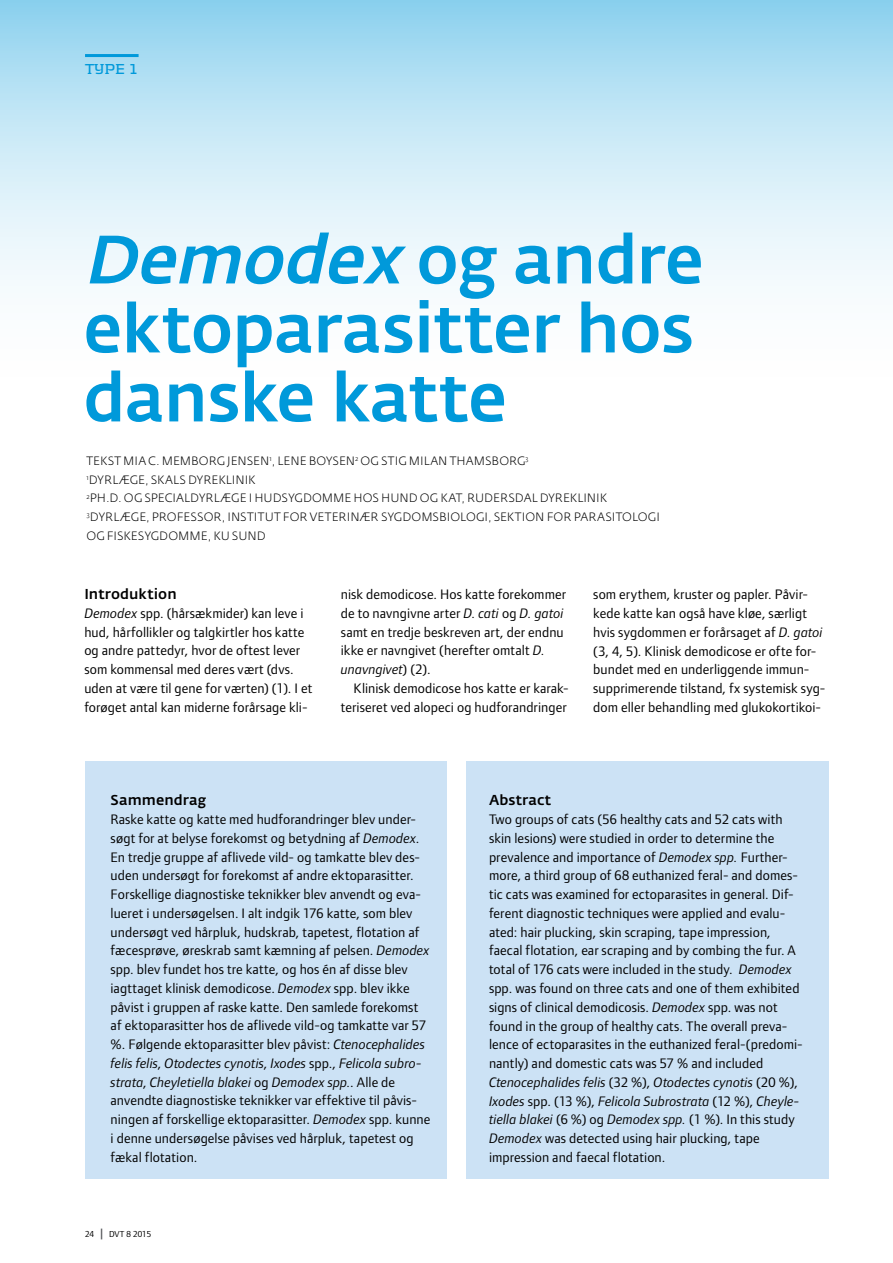
<style>
.page{position:relative;width:893px;height:1263px;background:#fff}
.page>*{position:absolute;margin:0;border:0;box-sizing:border-box;transform-origin:0 0}
.t1{font:500 67.5px/69px "Fedra Sans Alt";letter-spacing:-.015em;color:#0099da}
.t2{font:700 15px "Kontrapunkt";color:#0099da}
.t3{font:14.25px/18.8px "Foundry Form Sans";letter-spacing:.005em;color:#000}
.t4{font:500 14.25px "Fedra Sans Alt";letter-spacing:.005em;color:#000}
.t5{font:300 12px/18.8px "Fedra Sans Alt";letter-spacing:.005em;color:#000}
.t6{font:9px "Foundry Form Sans";color:#000}
.s1{font-style:italic}
</style>
<div class="page">
<svg style="left:0;top:0;width:893px;height:286px;background:#c8e8f6"></svg>
<div style="left:467px;top:761px;width:362px;height:418px;background:#cce2f5"></div>
<div style="left:85px;top:761px;width:361px;height:418px;background:#cce2f5"></div>
<hr style="left:85px;top:54px;width:54px;height:3px;background:#0099da">
<p class="t2" style="left:85px;top:60px;width:55px">TYPE 1</p>
<h1 class="t1" style="left:83px;top:227px;width:622px"><span class="s1">Demodex</span> o g a n d r e ektoparasitter hos danske katte</h1>
<p class="t5" style="left:86px;top:452px;width:575px">TEKST MIA C. MEMBORG JENSEN<sup>1</sup>, LENE BOYSEN<sup>2</sup> OG STIG MILAN THAMSBORG<sup>3<br>1</sup>DYRLÆGE, SKALS DYREKLINIK<br><sup>2</sup>PH.D. OG SPECIALDYRLÆGE I HUDSYGDOMME HOS HUND OG KAT, RUDERSDAL DYREKLINIK <sup>3</sup>DYRLÆGE, PROFESSOR, INSTITUT FOR VETERINÆR SYGDOMSBIOLOGI, SEKTION FOR PARASITOLOGI OG FISKESYGDOMME, KU SUND</p>
<p class="t4" style="left:84px;top:586px;width:94px">Introduktion</p>
<p class="t3" style="left:84px;top:604px;width:230px"><span class="s1">Demodex</span> spp. (hårsækmider) kan leve i hud, hårfollikler og talgkirtler hos katte og andre pattedyr, hvor de oftest lever som kommensal med deres vært (dvs. uden at være til gene for værten) (1). I et forøget antal kan miderne forårsage kli-</p>
<p class="t3" style="left:341px;top:585px;width:227px">nisk demodicose. Hos katte forekommer de to navngivne arter <span class="s1">D. cati</span> og <span class="s1">D. gatoi </span>samt en tredje beskreven art, der endnu ikke er navngivet (herefter omtalt <span class="s1">D. unavngivet</span>) (2).</p>
<p class="t3" style="left:341px;top:679px;width:229px;text-align:right">Klinisk demodicose hos katte er karak&shy;teriseret ved alopeci og hudforandringer</p>
<p class="t3" style="left:593px;top:585px;width:234px">som erythem, kruster og papler. Påvir&shy;kede katte kan også have kløe, særligt hvis sygdommen er forårsaget af <span class="s1">D. gatoi </span>(3, 4, 5). Klinisk demodicose er ofte for&shy;bundet med en underliggende immun&shy;supprimerende tilstand, fx systemisk syg&shy;dom eller behandling med glukokortikoi-</p>
<p class="t4" style="left:111px;top:792px;width:97px">Sammendrag</p>
<p class="t3" style="left:111px;top:810px;width:321px">Raske katte og katte med hudforandringer blev under&shy;søgt for at belyse forekomst og betydning af <span class="s1">Demodex</span>.<br>En tredje gruppe af aflivede vild- og tamkatte blev des&shy;uden undersøgt for forekomst af andre ektoparasitter.<br>Forskellige diagnostiske teknikker blev anvendt og eva&shy;lueret i undersøgelsen. I alt indgik 176 katte, som blev undersøgt ved hårpluk, hudskrab, tapetest, flotation af fæcesprøve, øreskrab samt kæmning af pelsen. <span class="s1">Demodex </span>spp. blev fundet hos tre katte, og hos én af disse blev iagttaget klinisk demodicose. <span class="s1">Demodex</span> spp. blev ikke påvist i gruppen af raske katte. Den samlede forekomst af ektoparasitter hos de aflivede vild-og tamkatte var 57 %. Følgende ektoparasitter blev påvist: <span class="s1">Ctenocephalides felis felis</span>, <span class="s1">Otodectes cynotis</span>, <span class="s1">Ixodes</span> spp., <span class="s1">Felicola subro&shy;strata</span>, <span class="s1">Cheyletiella blakei</span> og <span class="s1">Demodex spp.</span>. Alle de anvendte diagnostiske teknikker var effektive til påvis&shy;ningen af forskellige ektoparasitter. <span class="s1">Demodex</span> spp. kunne i denne undersøgelse påvises ved hårpluk, tapetest og fækal flotation.</p>
<p class="t6" style="left:85px;top:1229px;width:10px">24</p>
<p class="t6" style="left:109px;top:1229px;width:44px">DVT 8 2015</p>
<p class="t4" style="left:489px;top:792px;width:64px">Abstract</p>
<p class="t3" style="left:489px;top:810px;width:315px">Two groups of cats (56 healthy cats and 52 cats with skin lesions) were studied in order to determine the prevalence and importance of <span class="s1">Demodex spp.</span> Further&shy;more, a third group of 68 euthanized feral- and domes&shy;tic cats was examined for ectoparasites in general. Dif&shy;ferent diagnostic techniques were applied and evalu&shy;ated: hair plucking, skin scraping, tape impression, faecal flotation, ear scraping and by combing the fur. A total of 176 cats were included in the study. <span class="s1">Demodex </span>spp. was found on three cats and one of them exhibited signs of clinical demodicosis. <span class="s1">Demodex</span> spp. was not found in the group of healthy cats. The overall preva&shy;lence of ectoparasites in the euthanized feral-(predomi&shy;nantly) and domestic cats was 57 % and included <span class="s1">Ctenocephalides felis</span> (32 %), <span class="s1">Otodectes cynotis</span> (20 %), <span class="s1">Ixodes</span> spp. (13 %), <span class="s1">Felicola Subrostrata</span> (12 %), <span class="s1">Cheyle&shy;tiella blakei</span> (6 %) og <span class="s1">Demodex spp.</span> (1 %). In this study <span class="s1">Demodex</span> was detected using hair plucking, tape impression and faecal flotation.</p>
</div>
